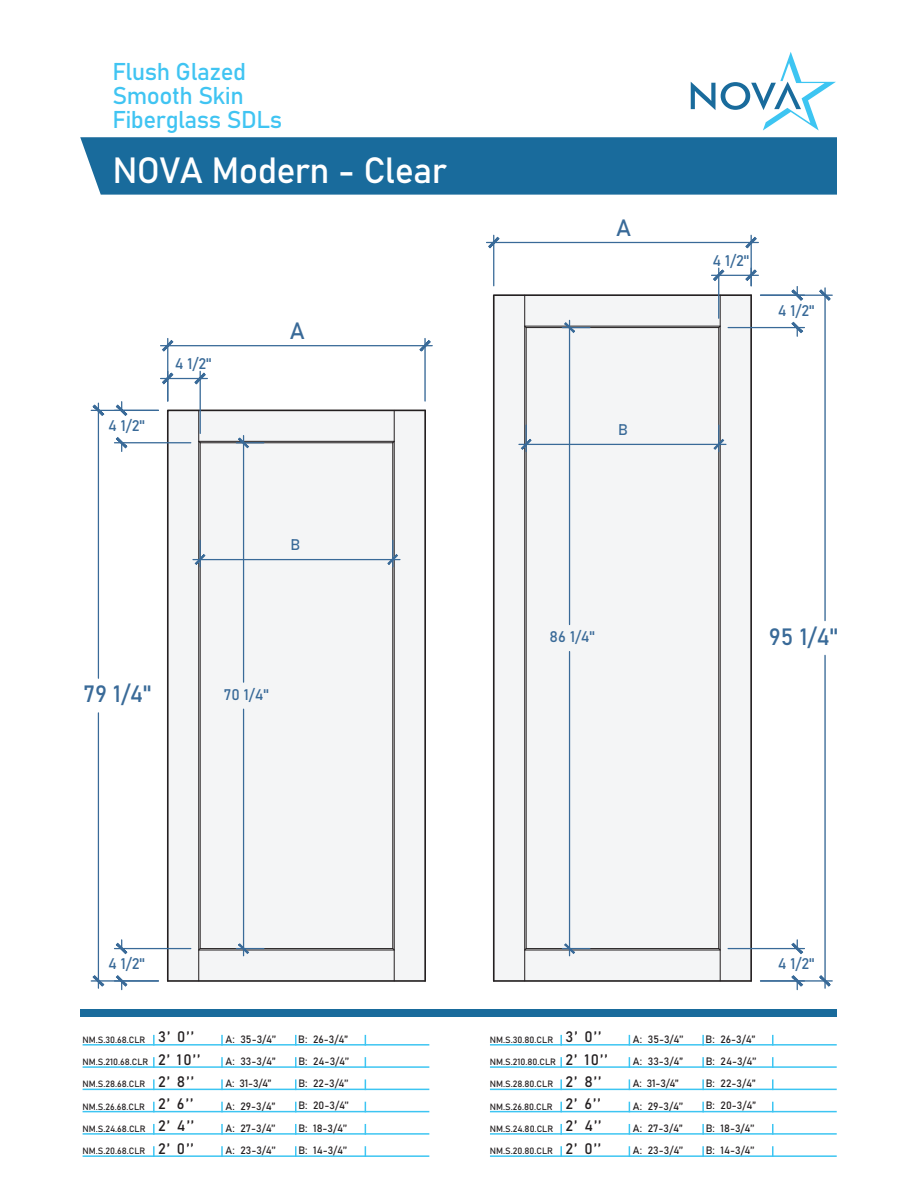
<style>
.page{position:relative;width:918px;height:1188px;background:#fff}
.page>*{position:absolute;margin:0;border:0;box-sizing:border-box;transform-origin:0 0}
.t1{font:36px "Bahnschrift";letter-spacing:-.02em;color:#fff}
.t2{font:24px/24px "Bahnschrift";letter-spacing:-.02em;color:#40c4f2}
.t3{font:23.25px "Bahnschrift";color:#396a98}
.t4{font:15.15px "Bahnschrift";color:#396a98}
.t5{font:10.5px "Bahnschrift";color:#231f20}
.t6{font:9px "Bahnschrift";color:#231f20}
.s1{font-size:15px}
</style>
<div class="page">
<div style="left:80px;top:137px;width:757px;height:58px;background:#196b9c"></div>
<div style="left:80px;top:1009px;width:757px;height:8px;background:#196b9c"></div>
<svg style="left:691px;top:52px;width:145px;height:79px"></svg>
<svg style="left:295px;top:1035px;width:2px;height:9px"></svg>
<hr style="left:83px;top:1044px;width:346px;height:2px;background:#3dc5f2">
<svg style="left:221px;top:1035px;width:2px;height:11px"></svg>
<svg style="left:153px;top:1035px;width:2px;height:11px"></svg>
<svg style="left:295px;top:1057px;width:2px;height:9px"></svg>
<hr style="left:83px;top:1066px;width:346px;height:2px;background:#3dc5f2">
<svg style="left:221px;top:1057px;width:2px;height:11px"></svg>
<svg style="left:153px;top:1057px;width:2px;height:11px"></svg>
<svg style="left:295px;top:1079px;width:2px;height:10px"></svg>
<hr style="left:83px;top:1089px;width:346px;height:1px;background:#3dc5f2">
<svg style="left:221px;top:1079px;width:2px;height:10px"></svg>
<svg style="left:153px;top:1079px;width:2px;height:10px"></svg>
<svg style="left:295px;top:1102px;width:2px;height:9px"></svg>
<hr style="left:83px;top:1111px;width:346px;height:1px;background:#3dc5f2">
<svg style="left:221px;top:1102px;width:2px;height:9px"></svg>
<svg style="left:153px;top:1102px;width:2px;height:9px"></svg>
<svg style="left:295px;top:1124px;width:2px;height:9px"></svg>
<hr style="left:83px;top:1133px;width:346px;height:2px;background:#3dc5f2">
<svg style="left:221px;top:1124px;width:2px;height:11px"></svg>
<svg style="left:153px;top:1124px;width:2px;height:11px"></svg>
<svg style="left:295px;top:1146px;width:2px;height:9px"></svg>
<hr style="left:83px;top:1155px;width:346px;height:2px;background:#3dc5f2">
<svg style="left:221px;top:1146px;width:2px;height:10px"></svg>
<svg style="left:153px;top:1146px;width:2px;height:10px"></svg>
<svg style="left:702px;top:1035px;width:2px;height:9px"></svg>
<hr style="left:490px;top:1044px;width:347px;height:2px;background:#3dc5f2">
<svg style="left:772px;top:1035px;width:2px;height:11px"></svg>
<svg style="left:560px;top:1035px;width:2px;height:11px"></svg>
<svg style="left:702px;top:1057px;width:2px;height:9px"></svg>
<hr style="left:490px;top:1066px;width:347px;height:2px;background:#3dc5f2">
<svg style="left:772px;top:1057px;width:2px;height:11px"></svg>
<svg style="left:560px;top:1057px;width:2px;height:11px"></svg>
<svg style="left:702px;top:1079px;width:2px;height:10px"></svg>
<hr style="left:490px;top:1089px;width:347px;height:1px;background:#3dc5f2">
<svg style="left:772px;top:1079px;width:2px;height:10px"></svg>
<svg style="left:560px;top:1079px;width:2px;height:10px"></svg>
<svg style="left:702px;top:1102px;width:2px;height:9px"></svg>
<hr style="left:490px;top:1111px;width:347px;height:1px;background:#3dc5f2">
<svg style="left:772px;top:1102px;width:2px;height:9px"></svg>
<svg style="left:560px;top:1102px;width:2px;height:9px"></svg>
<svg style="left:702px;top:1124px;width:2px;height:9px"></svg>
<hr style="left:490px;top:1133px;width:347px;height:2px;background:#3dc5f2">
<svg style="left:772px;top:1124px;width:2px;height:11px"></svg>
<svg style="left:560px;top:1124px;width:2px;height:11px"></svg>
<svg style="left:702px;top:1146px;width:2px;height:9px"></svg>
<hr style="left:490px;top:1155px;width:347px;height:2px;background:#3dc5f2">
<svg style="left:772px;top:1146px;width:2px;height:10px"></svg>
<svg style="left:560px;top:1146px;width:2px;height:10px"></svg>
<div style="left:166px;top:409px;width:260px;height:573px;background:#f4f5f6"></div>
<hr style="left:200px;top:443px;width:1px;height:506px;background:#231f20">
<hr style="left:198px;top:410px;width:1px;height:571px;background:#231f20">
<hr style="left:200px;top:443px;width:193px;height:1px;background:#231f20">
<hr style="left:199px;top:441px;width:195px;height:1px;background:#231f20">
<svg style="left:492px;top:294px;width:261px;height:688px"></svg>
<hr style="left:526px;top:328px;width:1px;height:621px;background:#231f20">
<hr style="left:524px;top:295px;width:1px;height:686px;background:#231f20">
<hr style="left:526px;top:327px;width:193px;height:1px;background:#231f20">
<hr style="left:525px;top:326px;width:195px;height:1px;background:#231f20">
<hr style="left:243px;top:436px;width:1px;height:246px;background:#396a98">
<hr style="left:243px;top:709px;width:1px;height:247px;background:#396a98">
<svg style="left:236px;top:437px;width:28px;height:11px"></svg>
<svg style="left:236px;top:943px;width:28px;height:11px"></svg>
<hr style="left:193px;top:559px;width:207px;height:1px;background:#396a98">
<svg style="left:195px;top:540px;width:11px;height:27px"></svg>
<svg style="left:387px;top:540px;width:11px;height:27px"></svg>
<hr style="left:569px;top:320px;width:1px;height:305px;background:#396a98">
<hr style="left:569px;top:652px;width:1px;height:304px;background:#396a98">
<svg style="left:562px;top:322px;width:28px;height:11px"></svg>
<svg style="left:562px;top:943px;width:28px;height:11px"></svg>
<hr style="left:519px;top:444px;width:207px;height:1px;background:#396a98">
<svg style="left:521px;top:425px;width:11px;height:27px"></svg>
<svg style="left:713px;top:425px;width:11px;height:27px"></svg>
<hr style="left:114px;top:442px;width:77px;height:1px;background:#396a98">
<hr style="left:114px;top:948px;width:77px;height:1px;background:#396a98">
<hr style="left:728px;top:327px;width:76px;height:1px;background:#396a98">
<hr style="left:728px;top:948px;width:76px;height:1px;background:#396a98">
<hr style="left:167px;top:338px;width:1px;height:63px;background:#396a98">
<hr style="left:424px;top:338px;width:2px;height:63px;background:#396a98">
<hr style="left:161px;top:345px;width:271px;height:1px;background:#396a98">
<svg style="left:418px;top:338px;width:15px;height:15px"></svg>
<hr style="left:91px;top:980px;width:67px;height:2px;background:#396a98">
<hr style="left:98px;top:403px;width:1px;height:275px;background:#396a98">
<hr style="left:98px;top:713px;width:1px;height:275px;background:#396a98">
<svg style="left:91px;top:940px;width:57px;height:51px"></svg>
<hr style="left:761px;top:980px;width:71px;height:2px;background:#396a98">
<hr style="left:824px;top:288px;width:2px;height:333px;background:#396a98">
<hr style="left:824px;top:655px;width:2px;height:333px;background:#396a98">
<svg style="left:773px;top:940px;width:60px;height:51px"></svg>
<hr style="left:200px;top:371px;width:1px;height:62px;background:#396a98">
<hr style="left:161px;top:378px;width:46px;height:1px;background:#396a98">
<svg style="left:90px;top:339px;width:85px;height:112px"></svg>
<svg style="left:193px;top:370px;width:15px;height:16px"></svg>
<hr style="left:718px;top:268px;width:1px;height:50px;background:#396a98">
<hr style="left:712px;top:275px;width:46px;height:1px;background:#396a98">
<svg style="left:695px;top:268px;width:31px;height:33px"></svg>
<hr style="left:493px;top:235px;width:1px;height:51px;background:#396a98">
<hr style="left:487px;top:242px;width:271px;height:1px;background:#396a98">
<svg style="left:486px;top:236px;width:15px;height:33px"></svg>
<svg style="left:744px;top:234px;width:88px;height:102px"></svg>
<h2 class="t2" style="left:113px;top:58px;width:171px">Flush Glazed<br>Smooth Skin<br>Fiberglass SDLs</h2>
<h1 class="t1" style="left:113px;top:143px;width:336px">NOVA Modern - Clear</h1>
<h3 class="t4" style="left:175px;top:353px;width:38px">4 1/2''</h3>
<h3 class="t3" style="left:290px;top:313px;width:17px">A</h3>
<h3 class="t3" style="left:616px;top:210px;width:17px">A</h3>
<h3 class="t4" style="left:108px;top:414px;width:38px">4 1/2''</h3>
<h3 class="t4" style="left:618px;top:418px;width:11px">B</h3>
<h3 class="t3" style="left:83px;top:677px;width:70px">79 1/4''</h3>
<h3 class="t4" style="left:290px;top:534px;width:11px">B</h3>
<h3 class="t4" style="left:224px;top:683px;width:47px">70 1/4''</h3>
<h3 class="t4" style="left:550px;top:626px;width:47px">86 1/4''</h3>
<h3 class="t4" style="left:712px;top:249px;width:38px">4 1/2''</h3>
<h3 class="t4" style="left:778px;top:299px;width:38px">4 1/2''</h3>
<h3 class="t3" style="left:769px;top:619px;width:71px">95 1/4''</h3>
<h3 class="t4" style="left:108px;top:952px;width:38px">4 1/2''</h3>
<p class="t6" style="left:82px;top:1033px;width:113px">NM.S.30.68.CLR <span class="s1">3’ 0’’</span></p>
<p class="t5" style="left:226px;top:1031px;width:52px">A: 35-3/4’’</p>
<p class="t5" style="left:298px;top:1031px;width:51px">B: 26-3/4’’</p>
<p class="t6" style="left:82px;top:1055px;width:119px">NM.S.210.68.CLR <span class="s1">2’ 10’’</span></p>
<p class="t5" style="left:226px;top:1054px;width:52px">A: 33-3/4’’</p>
<p class="t5" style="left:298px;top:1053px;width:52px">B: 24-3/4’’</p>
<p class="t6" style="left:82px;top:1077px;width:113px">NM.S.28.68.CLR <span class="s1">2’ 8’’</span></p>
<p class="t5" style="left:226px;top:1076px;width:47px">A: 31-3/4’’</p>
<p class="t5" style="left:298px;top:1076px;width:51px">B: 22-3/4’’</p>
<p class="t6" style="left:82px;top:1100px;width:112px">NM.S.26.68.CLR <span class="s1">2’ 6’’</span></p>
<p class="t5" style="left:226px;top:1098px;width:51px">A: 29-3/4’’</p>
<p class="t5" style="left:298px;top:1098px;width:52px">B: 20-3/4’’</p>
<p class="t6" style="left:83px;top:1122px;width:113px">NM.S.24.68.CLR <span class="s1">2’ 4’’</span></p>
<p class="t5" style="left:226px;top:1120px;width:51px">A: 27-3/4’’</p>
<p class="t5" style="left:298px;top:1120px;width:50px">B: 18-3/4’’</p>
<p class="t6" style="left:82px;top:1144px;width:113px">NM.S.20.68.CLR <span class="s1">2’ 0’’</span></p>
<p class="t5" style="left:226px;top:1143px;width:52px">A: 23-3/4’’</p>
<p class="t5" style="left:298px;top:1142px;width:50px">B: 14-3/4’’</p>
<h3 class="t4" style="left:778px;top:952px;width:38px">4 1/2''</h3>
<p class="t6" style="left:490px;top:1033px;width:113px">NM.S.30.80.CLR <span class="s1">3’ 0’’</span></p>
<p class="t5" style="left:633px;top:1031px;width:52px">A: 35-3/4’’</p>
<p class="t5" style="left:706px;top:1031px;width:51px">B: 26-3/4’’</p>
<p class="t6" style="left:490px;top:1055px;width:119px">NM.S.210.80.CLR <span class="s1">2’ 10’’</span></p>
<p class="t5" style="left:633px;top:1054px;width:52px">A: 33-3/4’’</p>
<p class="t5" style="left:706px;top:1053px;width:52px">B: 24-3/4’’</p>
<p class="t6" style="left:490px;top:1077px;width:113px">NM.S.28.80.CLR <span class="s1">2’ 8’’</span></p>
<p class="t5" style="left:633px;top:1076px;width:47px">A: 31-3/4’’</p>
<p class="t5" style="left:706px;top:1076px;width:51px">B: 22-3/4’’</p>
<p class="t6" style="left:490px;top:1100px;width:112px">NM.S.26.80.CLR <span class="s1">2’ 6’’</span></p>
<p class="t5" style="left:633px;top:1098px;width:51px">A: 29-3/4’’</p>
<p class="t5" style="left:706px;top:1098px;width:52px">B: 20-3/4’’</p>
<p class="t6" style="left:490px;top:1122px;width:113px">NM.S.24.80.CLR <span class="s1">2’ 4’’</span></p>
<p class="t5" style="left:633px;top:1120px;width:51px">A: 27-3/4’’</p>
<p class="t5" style="left:706px;top:1120px;width:50px">B: 18-3/4’’</p>
<p class="t6" style="left:490px;top:1144px;width:113px">NM.S.20.80.CLR <span class="s1">2’ 0’’</span></p>
<p class="t5" style="left:633px;top:1143px;width:52px">A: 23-3/4’’</p>
<p class="t5" style="left:706px;top:1142px;width:50px">B: 14-3/4’’</p>
</div>
